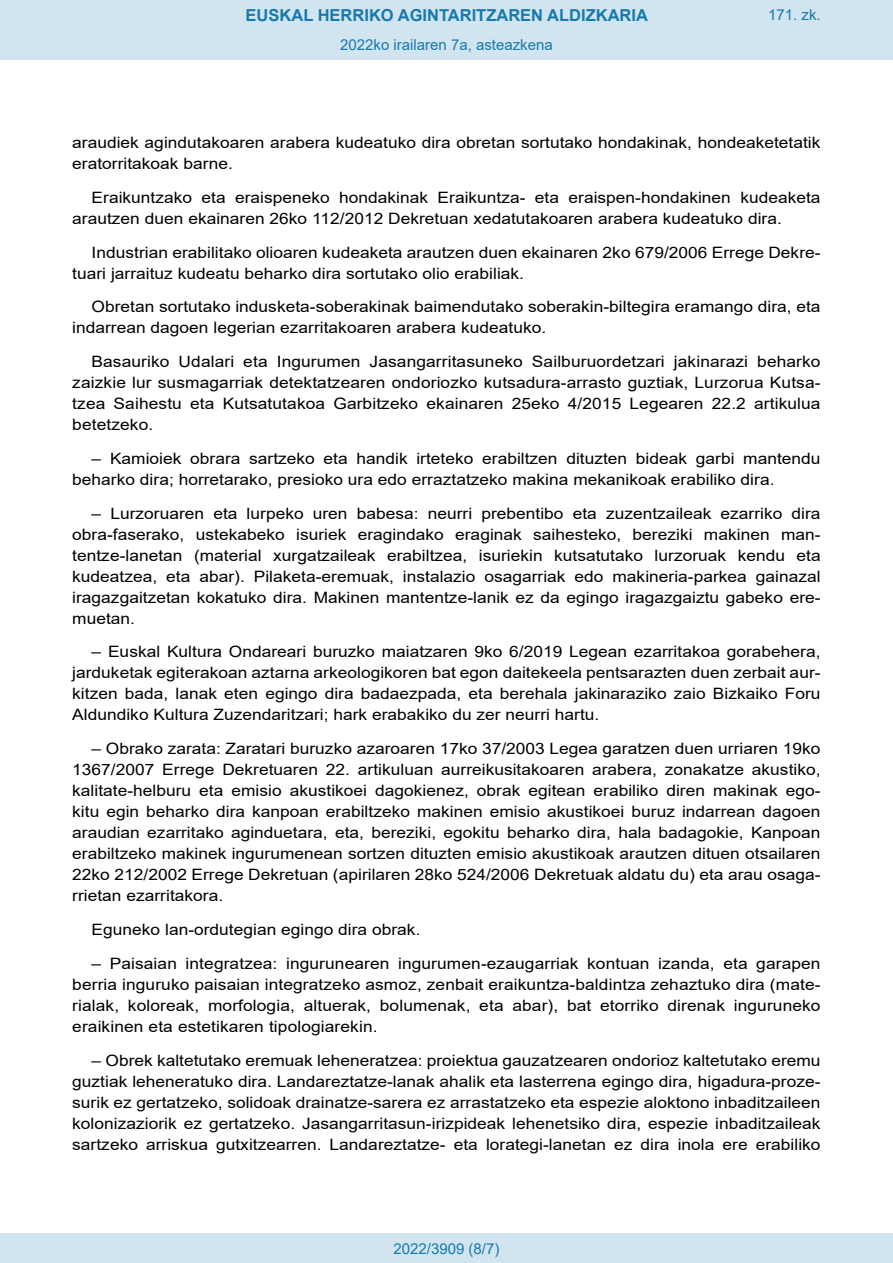
<style>
.page{position:relative;width:893px;height:1263px;background:#fff}
.page>*{position:absolute;margin:0;border:0;box-sizing:border-box;transform-origin:0 0}
.t1{font:700 16.5px "Arial";color:#1879ad}
.BOPVDetalle{font:15.6px/21px "Arial";color:#000;text-align:justify;scale:1.11 1}
.Paginacion_Centro{font:15px "Arial";color:#1879ad}
</style>
<div class="page">
<div style="left:0;top:0;width:893px;height:60px;background:#d0e5f0"></div>
<div style="left:0;top:1233px;width:893px;height:30px;background:#d0e5f0"></div>
<p class="t1" style="left:246px;top:3px;width:404px">EUSKAL HERRIKO AGINTARITZAREN ALDIZKARIA</p>
<p class="Paginacion_Centro" style="left:340px;top:35px;width:214px">2022ko irailaren 7a, asteazkena</p>
<p class="Paginacion_Centro" style="left:768px;top:5px;width:54px">171. zk.</p>
<p class="BOPVDetalle" style="left:72px;top:132px;width:676px">araudiek agindutakoaren arabera kudeatuko dira obretan sortutako hondakinak, hondeaketetatik eratorritakoak barne.</p>
<p class="BOPVDetalle" style="left:72px;top:187px;width:676px;text-indent:19px">Eraikuntzako eta eraispeneko hondakinak Eraikuntza- eta eraispen-hondakinen kudeaketa arautzen duen ekainaren 26ko 112/2012 Dekretuan xedatutakoaren arabera kudeatuko dira.</p>
<p class="BOPVDetalle" style="left:72px;top:242px;width:676px;text-indent:19px">Industrian erabilitako olioaren kudeaketa arautzen duen ekainaren 2ko 679/2006 Errege Dekre&shy;tuari jarraituz kudeatu beharko dira sortutako olio erabiliak.</p>
<p class="BOPVDetalle" style="left:72px;top:296px;width:676px;text-indent:19px">Obretan sortutako indusketa-soberakinak baimendutako soberakin-biltegira eramango dira, eta indarrean dagoen legerian ezarritakoaren arabera kudeatuko.</p>
<p class="BOPVDetalle" style="left:72px;top:351px;width:676px;text-indent:19px">Basauriko Udalari eta Ingurumen Jasangarritasuneko Sailburuordetzari jakinarazi beharko zaizkie lur susmagarriak detektatzearen ondoriozko kutsadura-arrasto guztiak, Lurzorua Kutsa&shy;tzea Saihestu eta Kutsatutakoa Garbitzeko ekainaren 25eko 4/2015 Legearen 22.2 artikulua betetzeko.</p>
<p class="BOPVDetalle" style="left:72px;top:448px;width:676px;text-indent:19px">– Kamioiek obrara sartzeko eta handik irteteko erabiltzen dituzten bideak garbi mantendu beharko dira; horretarako, presioko ura edo erraztatzeko makina mekanikoak erabiliko dira.</p>
<p class="BOPVDetalle" style="left:72px;top:503px;width:676px;text-indent:19px">– Lurzoruaren eta lurpeko uren babesa: neurri prebentibo eta zuzentzaileak ezarriko dira obra-faserako, ustekabeko isuriek eragindako eraginak saihesteko, bereziki makinen man&shy;tentze-lanetan (material xurgatzaileak erabiltzea, isuriekin kutsatutako lurzoruak kendu eta kudeatzea, eta abar). Pilaketa-eremuak, instalazio osagarriak edo makineria-parkea gainazal iragazgaitzetan kokatuko dira. Makinen mantentze-lanik ez da egingo iragazgaiztu gabeko ere&shy;muetan.</p>
<p class="BOPVDetalle" style="left:72px;top:641px;width:676px;text-indent:19px">– Euskal Kultura Ondareari buruzko maiatzaren 9ko 6/2019 Legean ezarritakoa gorabehera, jarduketak egiterakoan aztarna arkeologikoren bat egon daitekeela pentsarazten duen zerbait aur&shy;kitzen bada, lanak eten egingo dira badaezpada, eta berehala jakinaraziko zaio Bizkaiko Foru Aldundiko Kultura Zuzendaritzari; hark erabakiko du zer neurri hartu.</p>
<p class="BOPVDetalle" style="left:72px;top:738px;width:676px;text-indent:19px">– Obrako zarata: Zaratari buruzko azaroaren 17ko 37/2003 Legea garatzen duen urriaren 19ko 1367/2007 Errege Dekretuaren 22. artikuluan aurreikusitakoaren arabera, zonakatze akustiko, kalitate-helburu eta emisio akustikoei dagokienez, obrak egitean erabiliko diren makinak ego&shy;kitu egin beharko dira kanpoan erabiltzeko makinen emisio akustikoei buruz indarrean dagoen araudian ezarritako aginduetara, eta, bereziki, egokitu beharko dira, hala badagokie, Kanpoan erabiltzeko makinek ingurumenean sortzen dituzten emisio akustikoak arautzen dituen otsailaren 22ko 212/2002 Errege Dekretuan (apirilaren 28ko 524/2006 Dekretuak aldatu du) eta arau osaga&shy;rrietan ezarritakora.</p>
<p class="BOPVDetalle" style="left:92px;top:919px;width:298px">Eguneko lan-ordutegian egingo dira obrak.</p>
<p class="BOPVDetalle" style="left:72px;top:953px;width:676px;text-indent:19px">– Paisaian integratzea: ingurunearen ingurumen-ezaugarriak kontuan izanda, eta garapen berria inguruko paisaian integratzeko asmoz, zenbait eraikuntza-baldintza zehaztuko dira (mate&shy;rialak, koloreak, morfologia, altuerak, bolumenak, eta abar), bat etorriko direnak inguruneko eraikinen eta estetikaren tipologiarekin.</p>
<p class="BOPVDetalle" style="left:72px;top:1049px;width:676px;text-indent:19px">– Obrek kaltetutako eremuak leheneratzea: proiektua gauzatzearen ondorioz kaltetutako eremu guztiak leheneratuko dira. Landareztatze-lanak ahalik eta lasterrena egingo dira, higadura-proze&shy;surik ez gertatzeko, solidoak drainatze-sarera ez arrastatzeko eta espezie aloktono inbaditzaileen kolonizaziorik ez gertatzeko. Jasangarritasun-irizpideak lehenetsiko dira, espezie inbaditzaileak sartzeko arriskua gutxitzearren. Landareztatze- eta lorategi-lanetan ez dira inola ere erabiliko</p>
<p class="Paginacion_Centro" style="left:393px;top:1238px;width:107px">2022/3909 (8/7)</p>
</div>
